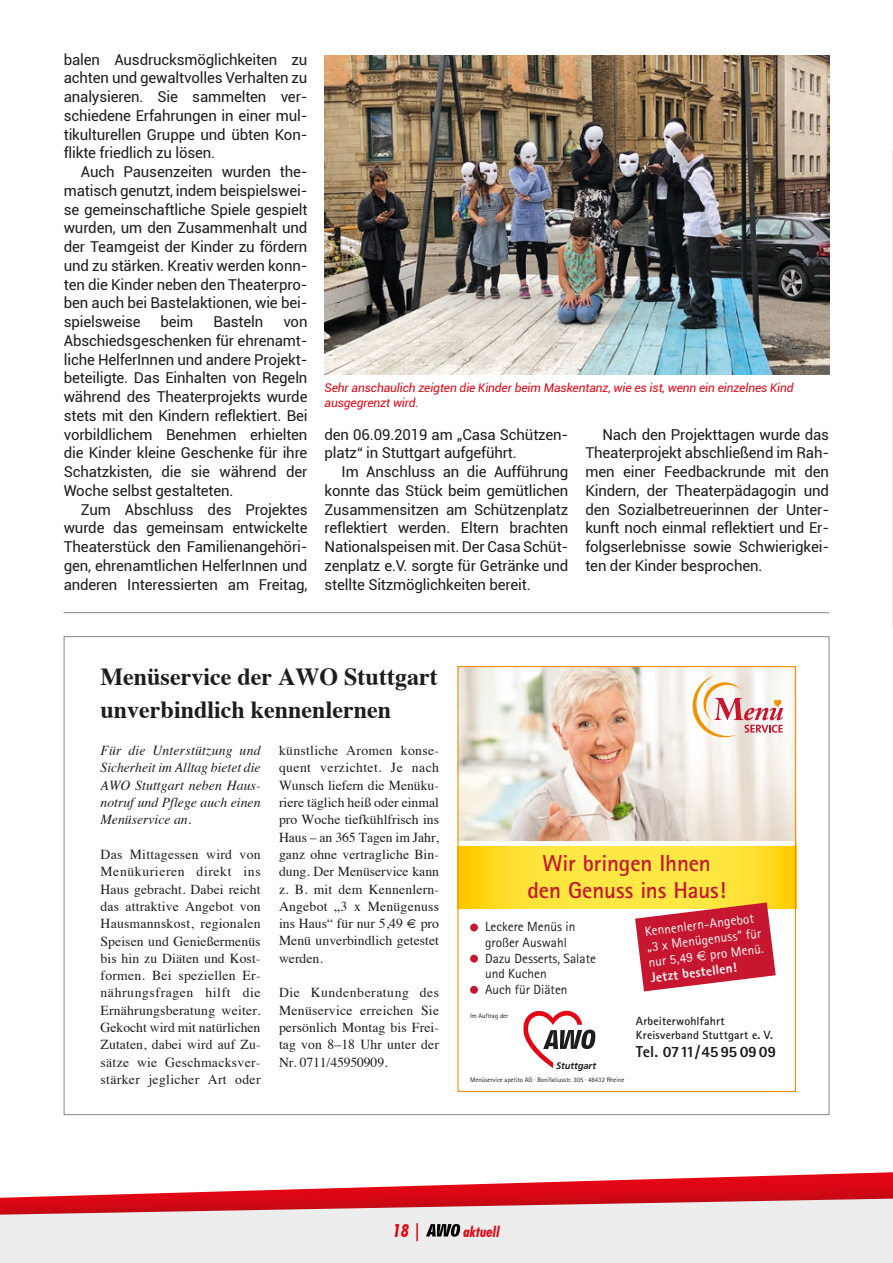
<style>
.page{position:relative;width:893px;height:1263px;background:#fff}
.page>*{position:absolute;margin:0;border:0;box-sizing:border-box;transform-origin:0 0}
.t1{font:700 24.6px/33.2px "Times";color:#1d1d1b}
.t2{font:700 23.1px/27.5px "Rotis Sans Serif";letter-spacing:-.005em;color:#c7162f;text-align:center}
.t3{font:italic 700 condensed 18px "Futura BT";color:#e30614}
.t4{font:800 15.75px "Rotis Sans Serif";letter-spacing:-.02em;color:#1d1d1b}
.t5{font:15px/18.8px "Roboto";letter-spacing:-.01em;color:#1d1d1b;text-align:justify}
.t6{font:italic 700 condensed 15px "Futura BT";color:#e30614}
.t7{font:13.65px/17.2px "Times";letter-spacing:.01em;color:#1d1d1b;text-align:justify}
.t8{font:italic 13.65px/17.2px "Times";color:#1d1d1b;text-align:justify}
.t9{font:13.35px/15.6px "Rotis Sans Serif";color:#1d1d1b}
.t10{font:13.35px/15.6px "Rotis Sans Serif";color:#fff}
.t11{font:italic 12px/14.4px "Roboto";letter-spacing:-.01em;color:#e30614}
.t12{font:700 11.85px/13.2px "Rotis Sans Serif";letter-spacing:.015em;color:#1d1d1b}
.t13{font:italic 700 9.45px "Frutiger LT Std";letter-spacing:-.01em;color:#1d1d1b}
.t14{font:6.75px "Rotis Sans Serif";color:#1d1d1b}
.s1{font-family:"Euro Sans"}
.s2{font-weight:800}
</style>
<div class="page">
<img style="left:325px;top:55px;width:504px;height:319px">
<img style="left:459px;top:668px;width:335px;height:173px">
<svg style="left:459px;top:846px;width:335px;height:63px;background:#fee133"></svg>
<div style="left:656px;top:645px;width:163px;height:128px;background:#fff;opacity:.6"></div>
<svg style="left:693px;top:675px;width:90px;height:62px"></svg>
<div style="left:470px;top:923px;width:8px;height:8px;background:#c7162f;border-radius:50%"></div>
<div style="left:470px;top:955px;width:8px;height:7px;background:#c7162f;border-radius:50%"></div>
<div style="left:470px;top:986px;width:8px;height:8px;background:#c7162f;border-radius:50%"></div>
<div style="left:457px;top:666px;width:339px;height:426px;border:1px solid #f39200"></div>
<svg style="left:635px;top:902px;width:141px;height:89px;background:#d34851"></svg>
<svg style="left:523px;top:1010px;width:73px;height:58px"></svg>
<hr style="left:64px;top:612px;width:765px;height:1px;background:#878787">
<hr style="left:892px;top:149px;width:1px;height:478px;background:#e7eeec">
<div style="left:0;top:1159px;width:893px;height:104px;background:#1d1d1b;opacity:.25"></div>
<svg style="left:0;top:1198px;width:893px;height:65px;background:#e8cecf"></svg>
<svg style="left:426px;top:1224px;width:34px;height:13px"></svg>
<p class="t5" style="left:64px;top:49px;width:245px">balen Ausdrucksmöglichkeiten zu achten und gewaltvolles Verhalten zu analysieren. Sie sammelten ver&shy;schiedene Erfahrungen in einer mul&shy;tikulturellen Gruppe und übten Kon&shy;flikte friedlich zu lösen.</p>
<p class="t5" style="left:64px;top:162px;width:245px;text-indent:17px">Auch Pausenzeiten wurden the&shy;matisch genutzt, indem beispielswei&shy;se gemeinschaftliche Spiele gespielt wurden, um den Zusammenhalt und der Teamgeist der Kinder zu fördern und zu stärken. Kreativ werden konn&shy;ten die Kinder neben den Theaterpro&shy;ben auch bei Bastelaktionen, wie bei&shy;spielsweise</p>
<p class="t5" style="left:161px;top:312px;width:34px">beim</p>
<p class="t5" style="left:213px;top:312px;width:51px">Basteln</p>
<p class="t5" style="left:64px;top:312px;width:245px;text-indent:220px">von Abschiedsgeschenken für ehrenamt&shy;liche HelferInnen und andere Projekt&shy;beteiligte. Das Einhalten von Regeln während des Theaterprojekts wurde stets mit den Kindern reflektiert. Bei vorbildlichem Benehmen erhielten die Kinder kleine Geschenke für ihre Schatzkisten, die sie während der Woche selbst gestalteten.</p>
<p class="t5" style="left:64px;top:499px;width:245px;text-indent:17px">Zum Abschluss des Projektes wurde das gemeinsam entwickelte Theaterstück den Familienangehöri&shy;gen, ehrenamtlichen HelferInnen und anderen Interessierten am Freitag,</p>
<p class="t11" style="left:325px;top:380px;width:471px">Sehr anschaulich zeigten die Kinder beim Maskentanz, wie es ist, wenn ein einzelnes Kind ausgegrenzt wird.</p>
<p class="t5" style="left:325px;top:424px;width:245px">den 06.09.2019 am „Casa Schützen&shy;platz“ in Stuttgart aufgeführt.</p>
<p class="t5" style="left:325px;top:462px;width:245px;text-indent:17px">Im Anschluss an die Aufführung konnte das Stück beim gemütlichen Zusammensitzen am Schützenplatz reflektiert werden. Eltern brachten Nationalspeisen mit. Der Casa Schüt&shy;zenplatz e.V. sorgte für Getränke und stellte Sitzmöglichkeiten bereit.</p>
<p class="t5" style="left:585px;top:424px;width:245px;text-indent:17px">Nach den Projekttagen wurde das Theaterprojekt abschließend im Rah&shy;men einer Feedbackrunde mit den Kindern, der Theaterpädagogin und den Sozialbetreuerinnen der Unter&shy;kunft noch einmal reflektiert und Er&shy;folgserlebnisse sowie Schwierigkei&shy;ten der Kinder besprochen.</p>
<h1 class="t1" style="left:101px;top:657px;width:339px">Menüservice der AWO Stuttgart unverbindlich kennenlernen</h1>
<p class="t8" style="left:101px;top:741px;width:162px">Für die Unterstützung und Sicherheit im Alltag bietet die AWO Stuttgart neben Haus&shy;notruf und Pflege auch einen Menüservice an.</p>
<p class="t7" style="left:101px;top:844px;width:162px">Das Mittagessen wird von Menükurieren direkt ins Haus gebracht. Dabei reicht das attraktive Angebot von Hausmannskost, regionalen Speisen und Genießermenüs bis hin zu Diäten und Kost&shy;formen. Bei speziellen Er&shy;nährungsfragen hilft die Ernährungsberatung weiter.<br>Gekocht wird mit natürlichen Zutaten, dabei wird auf Zu&shy;sätze wie Geschmacksver&shy;stärker jeglicher Art oder</p>
<p class="t7" style="left:279px;top:741px;width:162px">künstliche Aromen konse&shy;quent verzichtet. Je nach Wunsch liefern die Menüku&shy;riere täglich heiß oder einmal pro Woche tiefkühlfrisch ins Haus – an 365 Tagen im Jahr, ganz ohne vertragliche Bin&shy;dung. Der Menüservice kann z. B. mit dem Kennenlern-Angebot „3 x Menügenuss ins Haus“ für nur 5,49 € pro Menü unverbindlich getestet werden.</p>
<p class="t7" style="left:279px;top:983px;width:162px">Die Kundenberatung des Menüservice erreichen Sie persönlich Montag bis Frei&shy;tag von 8–18 Uhr unter der Nr. 0711/45950909.</p>
<h2 class="t2" style="left:527px;top:849px;width:200px">Wir bringen Ihnen den Genuss ins Haus!</h2>
<p class="t9" style="left:485px;top:919px;width:113px">Leckere Menüs in großer Auswahl<br>Dazu Desserts, Salate und Kuchen<br>Auch für Diäten</p>
<p class="t10" style="left:644px;top:923px;width:117px;rotate:-7deg">Kennenlern-Angebot „3 x Menügenuss“ für nur 5,49 <span class="s1">€</span> pro Menü.<br><span class="s2">Jetzt bestellen!</span></p>
<p class="t14" style="left:470px;top:1012px;width:40px">Im Auftrag der</p>
<p class="t13" style="left:556px;top:1060px;width:42px">Stuttgart</p>
<p class="t14" style="left:470px;top:1076px;width:156px">Menüservice apetito AG · Bonifatiusstr. 305 · 48432 Rheine</p>
<p class="t12" style="left:636px;top:1015px;width:139px">Arbeiterwohlfahrt<br>Kreisverband Stuttgart e. V.</p>
<p class="t4" style="left:636px;top:1042px;width:142px">Tel. 0711/4595 0909</p>
<p class="t3" style="left:393px;top:1219px;width:30px">18 |</p>
<p class="t6" style="left:463px;top:1222px;width:38px">aktuell</p>
</div>
